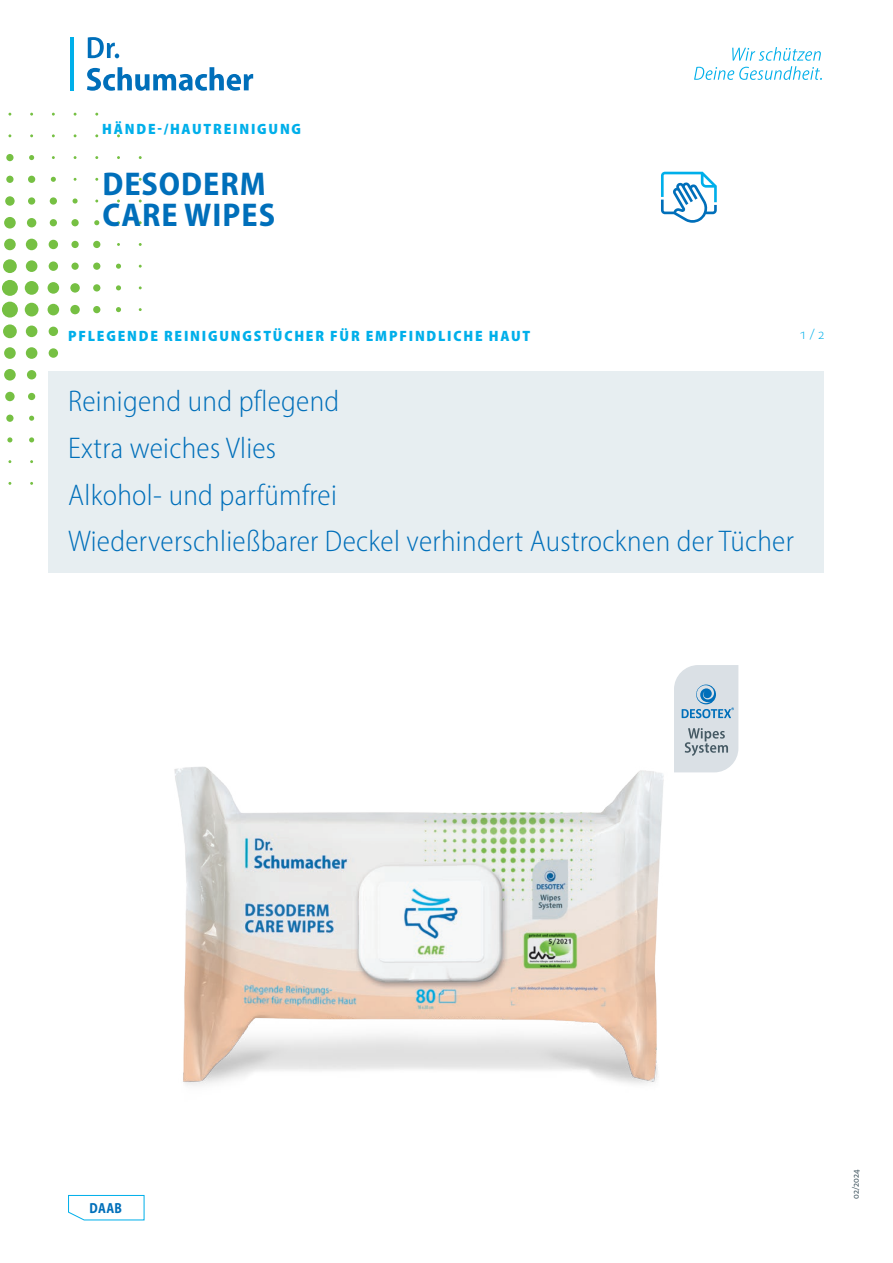
<style>
.page{position:relative;width:893px;height:1263px;background:#fff}
.page>*{position:absolute;margin:0;border:0;box-sizing:border-box;transform-origin:0 0}
.t1{font:700 semi-condensed 33px/30.8px "Myriad Pro";letter-spacing:.03em;color:#006fba}
.t2{font:300 semi-condensed 30px "Myriad Pro";letter-spacing:.01em;color:#006fba}
.Ueberschrift_cyan{font:900 semi-condensed 15px "Myriad Pro";letter-spacing:.12em;color:#00afea}
.t3{font:300 semi-condensed 15px "Myriad Pro";color:#00afea}
.t4{font:700 semi-condensed 14.7px "Myriad Pro";color:#006fba;scale:.9 1}
.t5{font:semi-condensed 9.75px "Myriad Pro";letter-spacing:.005em;color:#465a64}
</style>
<div class="page">
<div style="left:6px;top:154px;width:8px;height:7px;background:#76c043;border-radius:50%"></div>
<svg style="left:29px;top:155px;width:5px;height:5px"></svg>
<div style="left:5px;top:196px;width:10px;height:10px;background:#76c043;border-radius:50%"></div>
<div style="left:6px;top:176px;width:8px;height:7px;background:#76c043;border-radius:50%"></div>
<div style="left:28px;top:197px;width:7px;height:8px;background:#76c043;border-radius:50%"></div>
<div style="left:50px;top:197px;width:7px;height:8px;background:#76c043;border-radius:50%"></div>
<svg style="left:73px;top:198px;width:5px;height:6px"></svg>
<div style="left:28px;top:176px;width:7px;height:7px;background:#76c043;border-radius:50%"></div>
<svg style="left:51px;top:177px;width:5px;height:5px"></svg>
<div style="left:4px;top:239px;width:12px;height:11px;background:#76c043;border-radius:50%"></div>
<div style="left:4px;top:217px;width:12px;height:11px;background:#76c043;border-radius:50%"></div>
<div style="left:26px;top:239px;width:11px;height:11px;background:#76c043;border-radius:50%"></div>
<div style="left:49px;top:240px;width:9px;height:9px;background:#76c043;border-radius:50%"></div>
<div style="left:71px;top:241px;width:8px;height:7px;background:#76c043;border-radius:50%"></div>
<div style="left:93px;top:241px;width:7px;height:7px;background:#76c043;border-radius:50%"></div>
<div style="left:27px;top:218px;width:9px;height:9px;background:#76c043;border-radius:50%"></div>
<div style="left:50px;top:219px;width:7px;height:7px;background:#76c043;border-radius:50%"></div>
<div style="left:71px;top:219px;width:8px;height:7px;background:#76c043;border-radius:50%"></div>
<svg style="left:94px;top:220px;width:5px;height:5px"></svg>
<div style="left:2px;top:280px;width:16px;height:16px;background:#76c043;border-radius:50%"></div>
<div style="left:3px;top:259px;width:14px;height:14px;background:#76c043;border-radius:50%"></div>
<div style="left:25px;top:281px;width:14px;height:14px;background:#76c043;border-radius:50%"></div>
<div style="left:48px;top:282px;width:11px;height:12px;background:#76c043;border-radius:50%"></div>
<svg style="left:70px;top:283px;width:10px;height:10px"></svg>
<div style="left:93px;top:284px;width:7px;height:7px;background:#76c043;border-radius:50%"></div>
<div style="left:26px;top:260px;width:11px;height:12px;background:#76c043;border-radius:50%"></div>
<div style="left:49px;top:261px;width:9px;height:10px;background:#76c043;border-radius:50%"></div>
<div style="left:71px;top:263px;width:8px;height:7px;background:#76c043;border-radius:50%"></div>
<div style="left:93px;top:263px;width:7px;height:7px;background:#76c043;border-radius:50%"></div>
<svg style="left:116px;top:285px;width:5px;height:5px"></svg>
<svg style="left:116px;top:264px;width:5px;height:5px"></svg>
<div style="left:3px;top:324px;width:14px;height:14px;background:#76c043;border-radius:50%"></div>
<div style="left:2px;top:302px;width:16px;height:16px;background:#76c043;border-radius:50%"></div>
<div style="left:26px;top:326px;width:11px;height:11px;background:#76c043;border-radius:50%"></div>
<div style="left:49px;top:327px;width:9px;height:9px;background:#76c043;border-radius:50%"></div>
<div style="left:25px;top:303px;width:14px;height:13px;background:#76c043;border-radius:50%"></div>
<div style="left:48px;top:304px;width:11px;height:11px;background:#76c043;border-radius:50%"></div>
<div style="left:70px;top:305px;width:10px;height:9px;background:#76c043;border-radius:50%"></div>
<div style="left:93px;top:306px;width:7px;height:7px;background:#76c043;border-radius:50%"></div>
<svg style="left:116px;top:307px;width:5px;height:5px"></svg>
<div style="left:4px;top:369px;width:12px;height:12px;background:#76c043;border-radius:50%"></div>
<div style="left:4px;top:347px;width:12px;height:12px;background:#76c043;border-radius:50%"></div>
<div style="left:27px;top:370px;width:9px;height:9px;background:#76c043;border-radius:50%"></div>
<div style="left:26px;top:347px;width:11px;height:12px;background:#76c043;border-radius:50%"></div>
<div style="left:49px;top:348px;width:9px;height:10px;background:#76c043;border-radius:50%"></div>
<div style="left:6px;top:415px;width:8px;height:7px;background:#76c043;border-radius:50%"></div>
<div style="left:5px;top:392px;width:10px;height:9px;background:#76c043;border-radius:50%"></div>
<svg style="left:29px;top:416px;width:5px;height:5px"></svg>
<div style="left:28px;top:393px;width:7px;height:7px;background:#76c043;border-radius:50%"></div>
<svg style="left:7px;top:437px;width:5px;height:5px"></svg>
<svg style="left:29px;top:437px;width:5px;height:5px"></svg>
<svg style="left:661px;top:172px;width:56px;height:51px"></svg>
<svg style="left:674px;top:665px;width:64px;height:107px;background:#c7d3dc"></svg>
<div style="left:49px;top:371px;width:775px;height:202px;background:#e7eef1"></div>
<img style="left:174px;top:766px;width:490px;height:320px">
<svg style="left:68px;top:1194px;width:77px;height:27px"></svg>
<hr style="left:70px;top:37px;width:4px;height:53px;background:#00afea">
<svg style="left:87px;top:67px;width:166px;height:24px"></svg>
<svg style="left:88px;top:37px;width:31px;height:21px"></svg>
<svg style="left:694px;top:47px;width:128px;height:33px"></svg>
<p class="Ueberschrift_cyan" style="left:102px;top:119px;width:200px">HÄNDE-/HAUTREINIGUNG</p>
<p class="t1" style="left:102px;top:168px;width:174px">DESODERM<br>CARE WIPES</p>
<p class="Ueberschrift_cyan" style="left:68px;top:326px;width:464px">PFLEGENDE REINIGUNGSTÜCHER FÜR EMPFINDLICHE HAUT</p>
<p class="t3" style="left:799px;top:325px;width:27px">1 / 2</p>
<p class="t2" style="left:68px;top:383px;width:273px">Reinigend und pflegend</p>
<p class="t2" style="left:68px;top:430px;width:210px">Extra weiches Vlies</p>
<p class="t2" style="left:68px;top:477px;width:270px">Alkohol- und parfümfrei</p>
<p class="t2" style="left:68px;top:523px;width:727px">Wiederverschließbarer Deckel verhindert Austrocknen der Tücher</p>
<p class="t4" style="left:90px;top:1198px;width:37px">DAAB</p>
<p class="t5" style="left:850px;top:1199px;width:31px;rotate:-90deg">02/2024</p>
</div>
